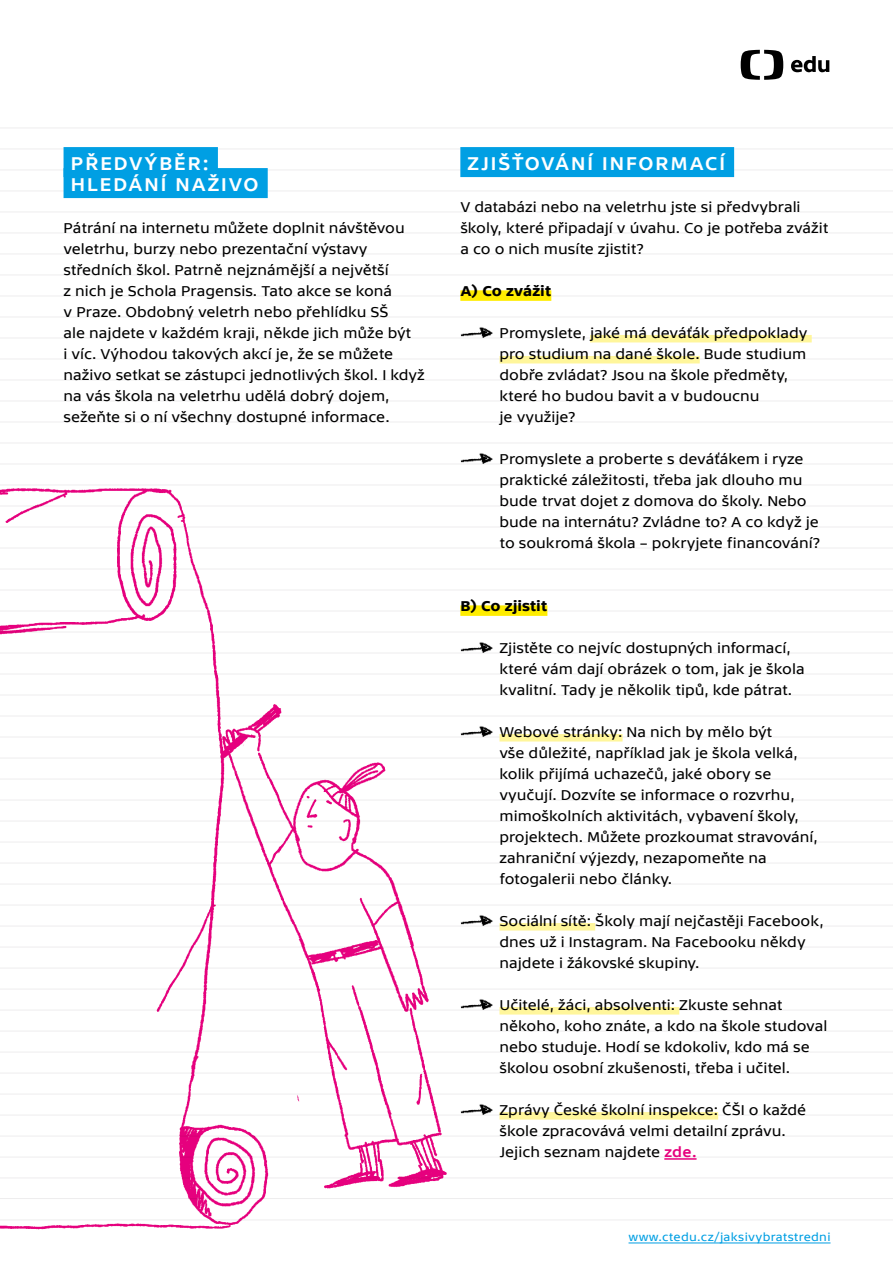
<style>
.page{position:relative;width:893px;height:1263px;background:#fff}
.page>*{position:absolute;margin:0;border:0;box-sizing:border-box;transform-origin:0 0}
.t1{font:19.5px/21px "TV Sans Screen Med";letter-spacing:.1em;color:#fff}
.t2{font:15px/21px "TV Sans Screen";color:#000}
.t3{font:700 15px "TV Sans Screen";color:#000}
.t4{font:12px "TV Sans Screen";letter-spacing:.025em;color:#009fe3}
.s1{font-family:"TV Sans Screen Med";color:#e6007d}
</style>
<div class="page">
<hr style="left:0;top:1219px;width:893px;height:1px;background:#eeedee">
<hr style="left:0;top:884px;width:893px;height:1px;background:#eeedee">
<hr style="left:0;top:1052px;width:893px;height:1px;background:#eeedee">
<hr style="left:0;top:716px;width:893px;height:1px;background:#eeedee">
<hr style="left:0;top:1136px;width:893px;height:1px;background:#eeedee">
<hr style="left:0;top:800px;width:893px;height:1px;background:#eeedee">
<hr style="left:0;top:968px;width:893px;height:1px;background:#eeedee">
<hr style="left:0;top:632px;width:893px;height:1px;background:#eeedee">
<hr style="left:0;top:1177px;width:893px;height:1px;background:#eeedee">
<hr style="left:0;top:842px;width:893px;height:1px;background:#eeedee">
<hr style="left:0;top:1010px;width:893px;height:1px;background:#eeedee">
<hr style="left:0;top:674px;width:893px;height:1px;background:#eeedee">
<hr style="left:0;top:1094px;width:893px;height:1px;background:#eeedee">
<hr style="left:0;top:758px;width:893px;height:1px;background:#eeedee">
<hr style="left:0;top:926px;width:893px;height:1px;background:#eeedee">
<hr style="left:0;top:590px;width:893px;height:1px;background:#eeedee">
<hr style="left:0;top:1198px;width:893px;height:1px;background:#eeedee">
<hr style="left:0;top:863px;width:893px;height:1px;background:#eeedee">
<hr style="left:0;top:1031px;width:893px;height:1px;background:#eeedee">
<hr style="left:0;top:695px;width:893px;height:1px;background:#eeedee">
<hr style="left:0;top:1115px;width:893px;height:1px;background:#eeedee">
<hr style="left:0;top:779px;width:893px;height:1px;background:#eeedee">
<hr style="left:0;top:947px;width:893px;height:1px;background:#eeedee">
<hr style="left:0;top:611px;width:893px;height:1px;background:#eeedee">
<hr style="left:0;top:1157px;width:893px;height:1px;background:#eeedee">
<hr style="left:0;top:821px;width:893px;height:1px;background:#eeedee">
<hr style="left:0;top:989px;width:893px;height:1px;background:#eeedee">
<hr style="left:0;top:653px;width:893px;height:1px;background:#eeedee">
<hr style="left:0;top:1073px;width:893px;height:1px;background:#eeedee">
<hr style="left:0;top:737px;width:893px;height:1px;background:#eeedee">
<hr style="left:0;top:905px;width:893px;height:1px;background:#eeedee">
<hr style="left:0;top:569px;width:893px;height:1px;background:#eeedee">
<hr style="left:0;top:128px;width:893px;height:1px;background:#eeedee">
<hr style="left:0;top:149px;width:893px;height:1px;background:#eeedee">
<hr style="left:0;top:191px;width:893px;height:1px;background:#eeedee">
<hr style="left:0;top:233px;width:893px;height:1px;background:#eeedee">
<hr style="left:0;top:275px;width:893px;height:1px;background:#eeedee">
<hr style="left:0;top:317px;width:893px;height:1px;background:#eeedee">
<hr style="left:0;top:359px;width:893px;height:1px;background:#eeedee">
<hr style="left:0;top:401px;width:893px;height:1px;background:#eeedee">
<hr style="left:0;top:443px;width:893px;height:1px;background:#eeedee">
<hr style="left:0;top:485px;width:893px;height:1px;background:#eeedee">
<hr style="left:0;top:527px;width:893px;height:1px;background:#eeedee">
<hr style="left:0;top:170px;width:893px;height:1px;background:#eeedee">
<hr style="left:0;top:212px;width:893px;height:1px;background:#eeedee">
<hr style="left:0;top:254px;width:893px;height:1px;background:#eeedee">
<hr style="left:0;top:296px;width:893px;height:1px;background:#eeedee">
<hr style="left:0;top:338px;width:893px;height:1px;background:#eeedee">
<hr style="left:0;top:380px;width:893px;height:1px;background:#eeedee">
<hr style="left:0;top:422px;width:893px;height:1px;background:#eeedee">
<hr style="left:0;top:464px;width:893px;height:1px;background:#eeedee">
<hr style="left:0;top:506px;width:893px;height:1px;background:#eeedee">
<hr style="left:0;top:548px;width:893px;height:1px;background:#eeedee">
<img style="left:0;top:488px;width:446px;height:742px">
<svg style="left:791px;top:56px;width:38px;height:16px"></svg>
<svg style="left:741px;top:50px;width:42px;height:30px"></svg>
<hr style="left:628px;top:1242px;width:202px;height:1px;background:#009fe3">
<div style="left:460px;top:147px;width:274px;height:30px;background:#009fe3"></div>
<div style="left:460px;top:290px;width:91px;height:11px;background:#ffed00"></div>
<div style="left:590px;top:335px;width:222px;height:7px;background:#fff69b"></div>
<div style="left:499px;top:356px;width:201px;height:7px;background:#fff69b"></div>
<img style="left:460px;top:327px;width:33px;height:11px">
<img style="left:460px;top:453px;width:33px;height:11px">
<div style="left:460px;top:605px;width:87px;height:11px;background:#ffed00"></div>
<div style="left:499px;top:734px;width:124px;height:7px;background:#fff69b"></div>
<div style="left:499px;top:923px;width:96px;height:7px;background:#fff69b"></div>
<div style="left:499px;top:1007px;width:180px;height:7px;background:#fff69b"></div>
<div style="left:499px;top:1112px;width:219px;height:7px;background:#fff69b"></div>
<hr style="left:664px;top:1158px;width:33px;height:2px;background:#e6007d">
<img style="left:460px;top:642px;width:33px;height:11px">
<img style="left:460px;top:726px;width:33px;height:11px">
<img style="left:460px;top:915px;width:33px;height:11px">
<img style="left:460px;top:999px;width:33px;height:11px">
<img style="left:460px;top:1104px;width:33px;height:11px">
<div style="left:64px;top:147px;width:154px;height:30px;background:#009fe3"></div>
<div style="left:64px;top:168px;width:204px;height:30px;background:#009fe3"></div>
<h1 class="t1" style="left:71px;top:152px;width:189px">PŘEDVÝBĚR:<br>HLEDÁNÍ NAŽIVO</h1>
<p class="t2" style="left:64px;top:217px;width:363px">Pátrání na internetu můžete doplnit návštěvou veletrhu, burzy nebo prezentační výstavy středních škol. Patrně nejznámější a největší<br>z nich je Schola Pragensis. Tato akce se koná<br>v Praze. Obdobný veletrh nebo přehlídku SŠ<br>ale najdete v každém kraji, někde jich může být<br>i víc. Výhodou takových akcí je, že se můžete naživo setkat se zástupci jednotlivých škol. I když na vás škola na veletrhu udělá dobrý dojem, sežeňte si o ní všechny dostupné informace.</p>
<h1 class="t1" style="left:468px;top:152px;width:259px">ZJIŠŤOVÁNÍ INFORMACÍ</h1>
<p class="t2" style="left:460px;top:196px;width:370px">V databázi nebo na veletrhu jste si předvybrali školy, které připadají v úvahu. Co je potřeba zvážit a co o nich musíte zjistit?</p>
<p class="t3" style="left:460px;top:282px;width:92px">A) Co zvážit</p>
<p class="t2" style="left:499px;top:322px;width:310px">Promyslete, jaké má deváťák předpoklady pro studium na dané škole. Bude studium dobře zvládat? Jsou na škole předměty, které ho budou bavit a v budoucnu<br>je využije?</p>
<p class="t2" style="left:499px;top:448px;width:322px">Promyslete a proberte s deváťákem i ryze praktické záležitosti, třeba jak dlouho mu bude trvat dojet z domova do školy. Nebo bude na internátu? Zvládne to? A co když je to soukromá škola – pokryjete financování?</p>
<p class="t3" style="left:460px;top:597px;width:89px">B) Co zjistit</p>
<p class="t2" style="left:499px;top:637px;width:307px">Zjistěte co nejvíc dostupných informací, které vám dají obrázek o tom, jak je škola kvalitní. Tady je několik tipů, kde pátrat.</p>
<p class="t2" style="left:499px;top:721px;width:320px">Webové stránky: Na nich by mělo být<br>vše důležité, například jak je škola velká, kolik přijímá uchazečů, jaké obory se vyučují. Dozvíte se informace o rozvrhu, mimoškolních aktivitách, vybavení školy, projektech. Můžete prozkoumat stravování, zahraniční výjezdy, nezapomeňte na fotogalerii nebo články.</p>
<p class="t2" style="left:499px;top:910px;width:326px">Sociální sítě: Školy mají nejčastěji Facebook, dnes už i Instagram. Na Facebooku někdy najdete i žákovské skupiny.</p>
<p class="t2" style="left:499px;top:994px;width:329px">Učitelé, žáci, absolventi: Zkuste sehnat někoho, koho znáte, a kdo na škole studoval nebo studuje. Hodí se kdokoliv, kdo má se školou osobní zkušenosti, třeba i učitel.</p>
<p class="t2" style="left:499px;top:1099px;width:308px">Zprávy České školní inspekce: ČŠI o každé škole zpracovává velmi detailní zprávu.<br>Jejich seznam najdete <span class="s1">zde.</span></p>
<p class="t4" style="left:628px;top:1230px;width:203px">www.ctedu.cz/jaksivybratstredni</p>
</div>
